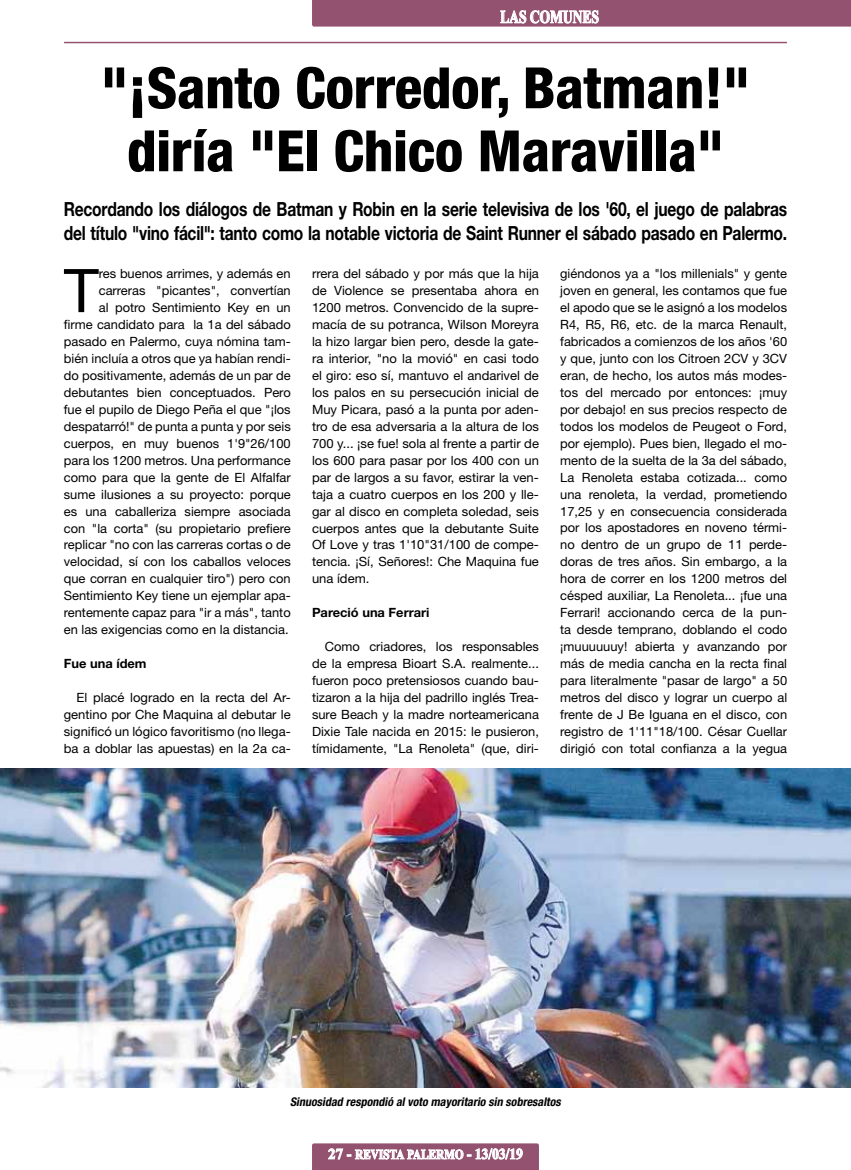
<style>
.page{position:relative;width:851px;height:1170px;background:#fff}
.page>*{position:absolute;margin:0;border:0;box-sizing:border-box;transform-origin:0 0}
.t1{font:60.3px "Helvetica Neue LT Std";color:#000}
.t2{font:800 condensed 57px/63px "Helvetica Neue LT Std";letter-spacing:-.005em;color:#000;text-align:center}
.t3{font:700 19.5px/24px "Helvetica Neue LT Std";letter-spacing:-.015em;color:#000;scale:.8 1}
.t4{font:700 18px "Times New Roman";color:#fff;scale:.75 1}
.t5{font:700 13.5px "Times New Roman";color:#fff;scale:.83 1}
.t6{font:12.75px/17px "Helvetica Neue LT Std";color:#000;text-align:justify}
.t7{font:700 12.75px "Helvetica Neue LT Std";color:#000}
.t8{font:italic 700 condensed 12px "Helvetica Neue LT Std";color:#000}
.s1{font-size:15px}
</style>
<div class="page">
<hr style="left:65px;top:42px;width:721px;height:1px;background:#935370">
<svg style="left:312px;top:1143px;width:227px;height:26px;background:#a6728a"></svg>
<svg style="left:312px;top:0;width:538px;height:27px;background:#995c78"></svg>
<img style="left:0;top:768px;width:850px;height:318px">
<h3 class="t4" style="left:500px;top:4px;width:133px">LAS COMUNES</h3>
<h2 class="t2" style="left:101px;top:55px;width:650px">"¡Santo Corredor, Batman!" diría "El Chico Maravilla"</h2>
<h3 class="t3" style="left:64px;top:197px;width:905px">Recordando los diálogos de Batman y Robin en la serie televisiva de los '60, el juego de palabras del título "vino fácil": tanto como la notable victoria de Saint Runner el sábado pasado en Palermo.</h3>
<p class="t6" style="left:64px;top:265px;width:228px;text-align:right">res buenos arrimes, y además en carreras "picantes", convertían<br>al potro Sentimiento Key en un<br>firme candidato para la 1a del sábado pasado en Palermo, cuya nómina tam&shy;bién incluía a otros que ya habían rendi&shy;do positivamente, además de un par de debutantes bien conceptuados. Pero fue el pupilo de Diego Peña el que "¡los despatarró!" de punta a punta y por seis cuerpos, en muy buenos 1'9"26/100 para los 1200 metros. Una performance como para que la gente de El Alfalfar sume ilusiones a su proyecto: porque es una caballeriza siempre asociada con "la corta" (su propietario prefiere replicar "no con las carreras cortas o de velocidad, sí con los caballos veloces que corran en cualquier tiro") pero con Sentimiento Key tiene un ejemplar apa&shy;rentemente capaz para "ir a más", tanto en las exigencias como en la distancia.</p>
<p class="t7" style="left:64px;top:655px;width:84px">Fue una ídem</p>
<p class="t6" style="left:64px;top:689px;width:228px;text-indent:13px">El placé logrado en la recta del Ar&shy;gentino por Che Maquina al debutar le significó un lógico favoritismo (no llega&shy;ba a doblar las apuestas) en la 2a ca-</p>
<h1 class="t1" style="left:64px;top:255px;width:36px">T</h1>
<p class="t6" style="left:312px;top:265px;width:228px">rrera del sábado y por más que la hija de Violence se presentaba ahora en 1200 metros. Convencido de la supre&shy;macía de su potranca, Wilson Moreyra la hizo largar bien pero, desde la gate&shy;ra interior, "no la movió" en casi todo el giro: eso sí, mantuvo el andarivel de los palos en su persecución inicial de Muy Picara, pasó a la punta por aden&shy;tro de esa adversaria a la altura de los 700 y... ¡se fue! sola al frente a partir de los 600 para pasar por los 400 con un par de largos a su favor, estirar la ven&shy;taja a cuatro cuerpos en los 200 y lle&shy;gar al disco en completa soledad, seis cuerpos antes que la debutante Suite Of Love y tras 1'10"31/100 de compe&shy;tencia. ¡Sí, Señores!: Che Maquina fue una ídem.</p>
<p class="t7" style="left:312px;top:605px;width:119px">Pareció una Ferrari</p>
<p class="t6" style="left:312px;top:638px;width:228px;text-indent:13px">Como criadores, los responsables de la empresa Bioart S.A. realmente... fueron poco pretensiosos cuando bau&shy;tizaron a la hija del padrillo inglés Trea&shy;sure Beach y la madre norteamericana Dixie Tale nacida en 2015: le pusieron, tímidamente, "La Renoleta" (que, diri-</p>
<p class="t6" style="left:560px;top:265px;width:228px">giéndonos ya a "los millenials" y gente joven en general, les contamos que fue el apodo que se le asignó a los modelos R4, R5, R6, etc. de la marca Renault, fabricados a comienzos de los años '60 y que, junto con los Citroen 2CV y 3CV eran, de hecho, los autos más modes&shy;tos del mercado por entonces: ¡muy por debajo! en sus precios respecto de todos los modelos de Peugeot o Ford, por ejemplo). Pues bien, llegado el mo&shy;mento de la suelta de la 3a del sábado, La Renoleta estaba cotizada... como una renoleta, la verdad, prometiendo 17,25 y en consecuencia considerada por los apostadores en noveno térmi&shy;no dentro de un grupo de 11 perde&shy;doras de tres años. Sin embargo, a la hora de correr en los 1200 metros del césped auxiliar, La Renoleta... ¡fue una Ferrari! accionando cerca de la pun&shy;ta desde temprano, doblando el codo ¡muuuuuuy! abierta y avanzando por más de media cancha en la recta final para literalmente "pasar de largo" a 50 metros del disco y lograr un cuerpo al frente de J Be Iguana en el disco, con registro de 1'11"18/100. César Cuellar dirigió con total confianza a la yegua</p>
<p class="t8" style="left:290px;top:1093px;width:275px">Sinuosidad respondió alvoto mayoritario sin sobresaltos</p>
<p class="t5" style="left:328px;top:1144px;width:236px"><span class="s1">27 -</span> REVISTA PALERMO <span class="s1">- 13/03/19</span></p>
</div>
